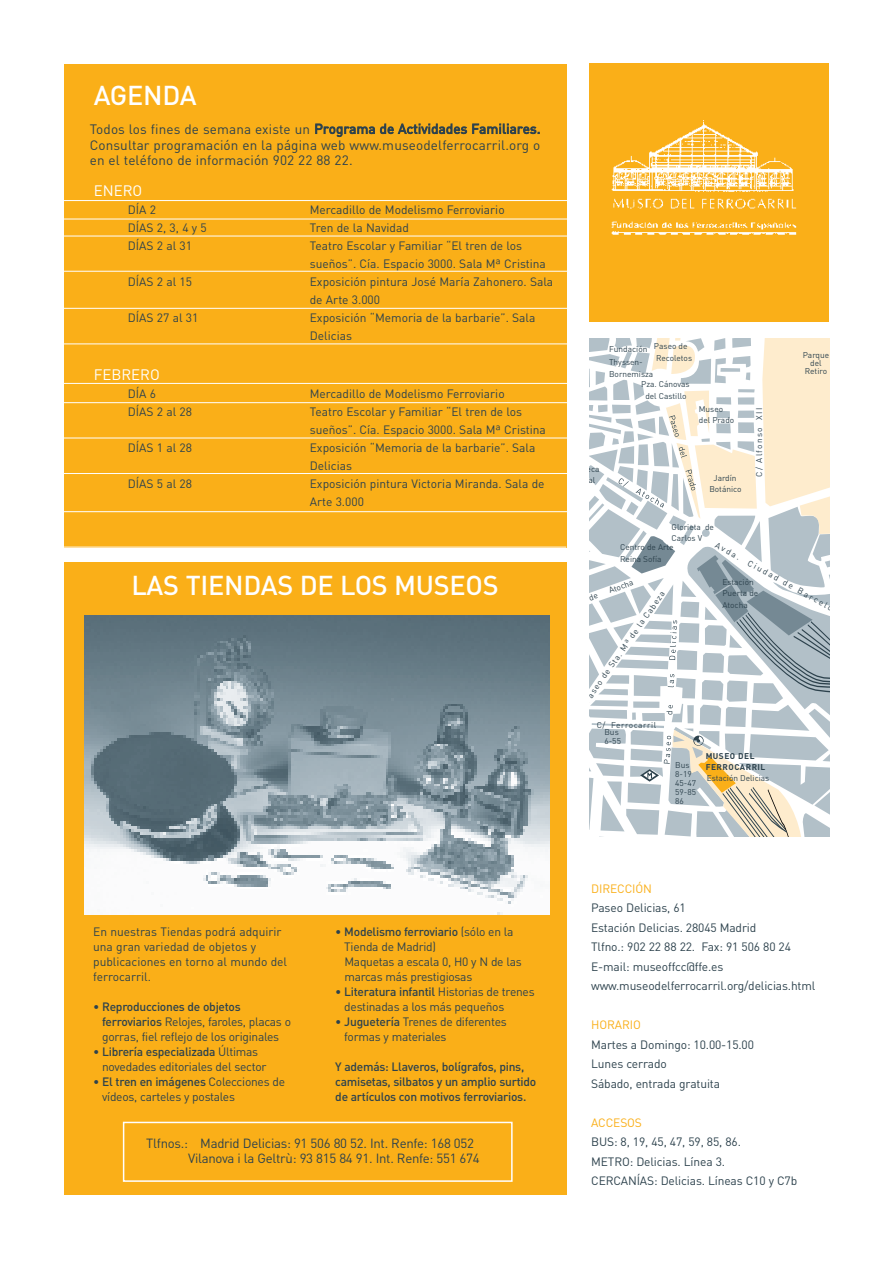
<style>
.page{position:relative;width:893px;height:1263px;background:#fff}
.page>*{position:absolute;margin:0;border:0;box-sizing:border-box;transform-origin:0 0}
.t1{font:500 27px "DIN";letter-spacing:-.01em;color:#fff}
.t2{font:15px "DIN";color:#fff}
.t3{font:13.5px/15.9px "DIN";letter-spacing:.01em;color:#2d424d;text-align:justify}
.t4{font:13.2px/15px "DIN";letter-spacing:-.02em;color:#2d424d}
.t5{font:12px/15px "DIN";letter-spacing:-.01em;color:#2d424d}
.t6{font:500 12px/15px "DIN";letter-spacing:-.02em;color:#2d424d}
.t7{font:12px "DIN";letter-spacing:-.01em;color:#faaf18}
.t8{font:8.25px/9px "DIN";color:#2d424d}
.t9{font:700 8.25px/11.1px "DIN";letter-spacing:.06em;color:#2d424d}
.t10{font:8.25px "DIN";letter-spacing:.06em;color:#2d424d}
.t11{font:8.25px "DIN";letter-spacing:.15em;color:#2d424d}
.s1{font-weight:500}
</style>
<div class="page">
<div style="left:64px;top:562px;width:502px;height:633px;background:#faaf18"></div>
<div style="left:64px;top:64px;width:502px;height:483px;background:#faaf18"></div>
<img style="left:85px;top:616px;width:464px;height:298px">
<svg style="left:590px;top:338px;width:240px;height:498px"></svg>
<div style="left:590px;top:64px;width:239px;height:258px;background:#faaf18"></div>
<img style="left:611px;top:120px;width:186px;height:115px">
<hr style="left:58px;top:219px;width:513px;height:1px;background:#fff">
<hr style="left:56px;top:402px;width:513px;height:1px;background:#fff">
<hr style="left:56px;top:438px;width:513px;height:1px;background:#fff">
<hr style="left:56px;top:473px;width:513px;height:1px;background:#fff">
<hr style="left:56px;top:511px;width:513px;height:1px;background:#fff">
<hr style="left:58px;top:236px;width:513px;height:1px;background:#fff">
<hr style="left:58px;top:271px;width:513px;height:1px;background:#fff">
<hr style="left:58px;top:308px;width:513px;height:1px;background:#fff">
<hr style="left:58px;top:343px;width:513px;height:1px;background:#fff">
<hr style="left:58px;top:200px;width:513px;height:1px;background:#fff">
<hr style="left:56px;top:383px;width:513px;height:1px;background:#fff">
<div style="left:123px;top:1122px;width:390px;height:60px;border:2px solid #fff"></div>
<h1 class="t1" style="left:94px;top:80px;width:105px">AGENDA</h1>
<p class="t3" style="left:90px;top:121px;width:452px">Todos los fines de semana existe un Programa de Actividades Familiares.<br>Consultar programación en la página web www.museodelferrocarril.org o en el teléfono de información 902 22 88 22.</p>
<p class="t2" style="left:94px;top:182px;width:50px">ENERO</p>
<p class="t5" style="left:128px;top:202px;width:30px">DÍA 2</p>
<p class="t5" style="left:310px;top:202px;width:196px">Mercadillo de Modelismo Ferroviario</p>
<p class="t5" style="left:128px;top:220px;width:81px">DÍAS 2, 3, 4 y 5</p>
<p class="t5" style="left:310px;top:220px;width:101px">Tren de la Navidad</p>
<p class="t5" style="left:128px;top:238px;width:66px">DÍAS 2 al 31</p>
<p class="t5" style="left:310px;top:237px;width:238px;line-height:18px">Teatro Escolar y Familiar “El tren de los sueños”. Cía. Espacio 3000. Sala Mª Cristina</p>
<p class="t5" style="left:128px;top:274px;width:66px">DÍAS 2 al 15</p>
<p class="t5" style="left:310px;top:273px;width:245px;line-height:18px">Exposición pintura José María Zahonero. Sala de Arte 3.000</p>
<p class="t5" style="left:128px;top:310px;width:72px">DÍAS 27 al 31</p>
<p class="t5" style="left:310px;top:309px;width:227px;line-height:18px">Exposición “Memoria de la barbarie”. Sala<br>Delicias</p>
<p class="t2" style="left:94px;top:366px;width:68px">FEBRERO</p>
<p class="t5" style="left:128px;top:386px;width:30px">DÍA 6</p>
<p class="t5" style="left:310px;top:386px;width:196px">Mercadillo de Modelismo Ferroviario</p>
<p class="t5" style="left:128px;top:404px;width:66px">DÍAS 2 al 28</p>
<p class="t5" style="left:310px;top:403px;width:238px;line-height:18px">Teatro Escolar y Familiar “El tren de los sueños”. Cía. Espacio 3000. Sala Mª Cristina</p>
<p class="t5" style="left:128px;top:440px;width:66px">DÍAS 1 al 28</p>
<p class="t5" style="left:310px;top:439px;width:227px;line-height:18px">Exposición “Memoria de la barbarie”. Sala<br>Delicias</p>
<p class="t5" style="left:128px;top:476px;width:66px">DÍAS 5 al 28</p>
<p class="t5" style="left:310px;top:475px;width:236px;line-height:18px">Exposición pintura Victoria Miranda. Sala de<br>Arte 3.000</p>
<h1 class="t1" style="left:131px;top:570px;width:369px">LAS TIENDAS DE LOS MUSEOS</h1>
<p class="t5" style="left:93px;top:924px;width:196px">En nuestras Tiendas podrá adquirir una gran variedad de objetos y publicaciones en torno al mundo del ferrocarril.</p>
<p class="t5" style="left:102px;top:999px;width:190px;text-indent:-9px">• <span class="s1">Reproducciones de objetos ferroviarios</span> Relojes, faroles, placas o gorras, fiel reflejo de los originales</p>
<p class="t5" style="left:102px;top:1044px;width:166px;text-indent:-9px">• <span class="s1">Librería especializada</span> Últimas novedades editoriales del sector</p>
<p class="t5" style="left:102px;top:1074px;width:184px;text-indent:-9px">• <span class="s1">El tren en imágenes</span> Colecciones de vídeos, carteles y postales</p>
<p class="t5" style="left:344px;top:924px;width:179px;text-indent:-9px">• <span class="s1">Modelismo ferroviario</span> (sólo en la<br>Tienda de Madrid)<br>Maquetas a escala 0, H0 y N de las marcas más prestigiosas</p>
<p class="t5" style="left:344px;top:984px;width:192px;text-indent:-9px">• <span class="s1">Literatura infantil</span> Historias de trenes destinadas a los más pequeños</p>
<p class="t5" style="left:344px;top:1014px;width:164px;text-indent:-9px">• <span class="s1">Juguetería</span> Trenes de diferentes formas y materiales</p>
<p class="t6" style="left:335px;top:1059px;width:202px">Y además: Llaveros, bolígrafos, pins, camisetas, silbatos y un amplio surtido de artículos con motivos ferroviarios.</p>
<p class="t4" style="left:188px;top:1136px;width:293px;text-indent:-42px">Tlfnos.: Madrid Delicias: 91 506 80 52. Int. Renfe: 168 052<br>Vilanova i la Geltrù: 93 815 84 91. Int. Renfe: 551 674</p>
<p class="t8" style="left:654px;top:340px;width:40px;line-height:11.9px">Paseo de<br>Recoletos</p>
<p class="t8" style="left:641px;top:379px;width:50px;line-height:11.9px;text-align:center">Pza. Cánovas del Castillo</p>
<p class="t8" style="left:609px;top:343px;width:46px;line-height:12.5px">Fundación<br>Thyssen-<br>Bornemisza</p>
<p class="t8" style="left:803px;top:351px;width:28px;line-height:8.2px;text-align:center">Parque del<br>Retiro</p>
<p class="t8" style="left:699px;top:404px;width:37px;line-height:11.1px">Museo del Prado</p>
<p class="t8" style="left:709px;top:473px;width:34px;line-height:11.1px;text-align:center">Jardín<br>Botánico</p>
<p class="t11" style="left:755px;top:477px;width:70px;rotate:-90deg">C/ Alfonso XII</p>
<p class="t8" style="left:672px;top:521px;width:44px;line-height:11.1px">Glorieta de<br>Carlos V</p>
<p class="t8" style="left:718px;top:540px;width:148px;rotate:29deg">Avda. Ciudad de Barcelona</p>
<p class="t8" style="left:620px;top:542px;width:55px;line-height:11.9px">Centro de Arte<br>Reina Sofía</p>
<p class="t8" style="left:608px;top:586px;width:27px;rotate:-20deg">Atocha</p>
<p class="t8" style="left:722px;top:576px;width:37px;line-height:11.4px">Estación<br>Puerta de<br>Atocha</p>
<p class="t8" style="left:582px;top:699px;width:136px;rotate:-55deg">Paseo de Sta. Mª de la Cabeza</p>
<p class="t10" style="left:597px;top:720px;width:61px">C/ Ferrocarril</p>
<p class="t8" style="left:604px;top:728px;width:18px">Bus<br>6-55</p>
<p class="t8" style="left:675px;top:760px;width:22px">Bus<br>8-19<br>45-47<br>59-85<br>86</p>
<p class="t9" style="left:706px;top:751px;width:61px">MUSEO DEL<br>FERROCARRIL</p>
<p class="t8" style="left:707px;top:773px;width:64px">Estación Delicias</p>
<p class="t7" style="left:591px;top:881px;width:62px">DIRECCIÓN</p>
<p class="t5" style="left:591px;top:898px;width:226px;line-height:19.5px">Paseo Delicias, 61<br>Estación Delicias. 28045 Madrid<br>Tlfno.: 902 22 88 22. Fax: 91 506 80 24<br>E-mail: museoffcc@ffe.es www.museodelferrocarril.org/delicias.html</p>
<p class="t7" style="left:591px;top:1018px;width:51px">HORARIO</p>
<p class="t5" style="left:591px;top:1035px;width:164px;line-height:19.5px">Martes a Domingo: 10.00-15.00<br>Lunes cerrado<br>Sábado, entrada gratuita</p>
<p class="t7" style="left:591px;top:1115px;width:52px">ACCESOS</p>
<p class="t5" style="left:591px;top:1132px;width:208px;line-height:19.5px">BUS: 8, 19, 45, 47, 59, 85, 86.<br>METRO: Delicias. Línea 3.<br>CERCANÍAS: Delicias. Líneas C10 y C7b</p>
</div>
